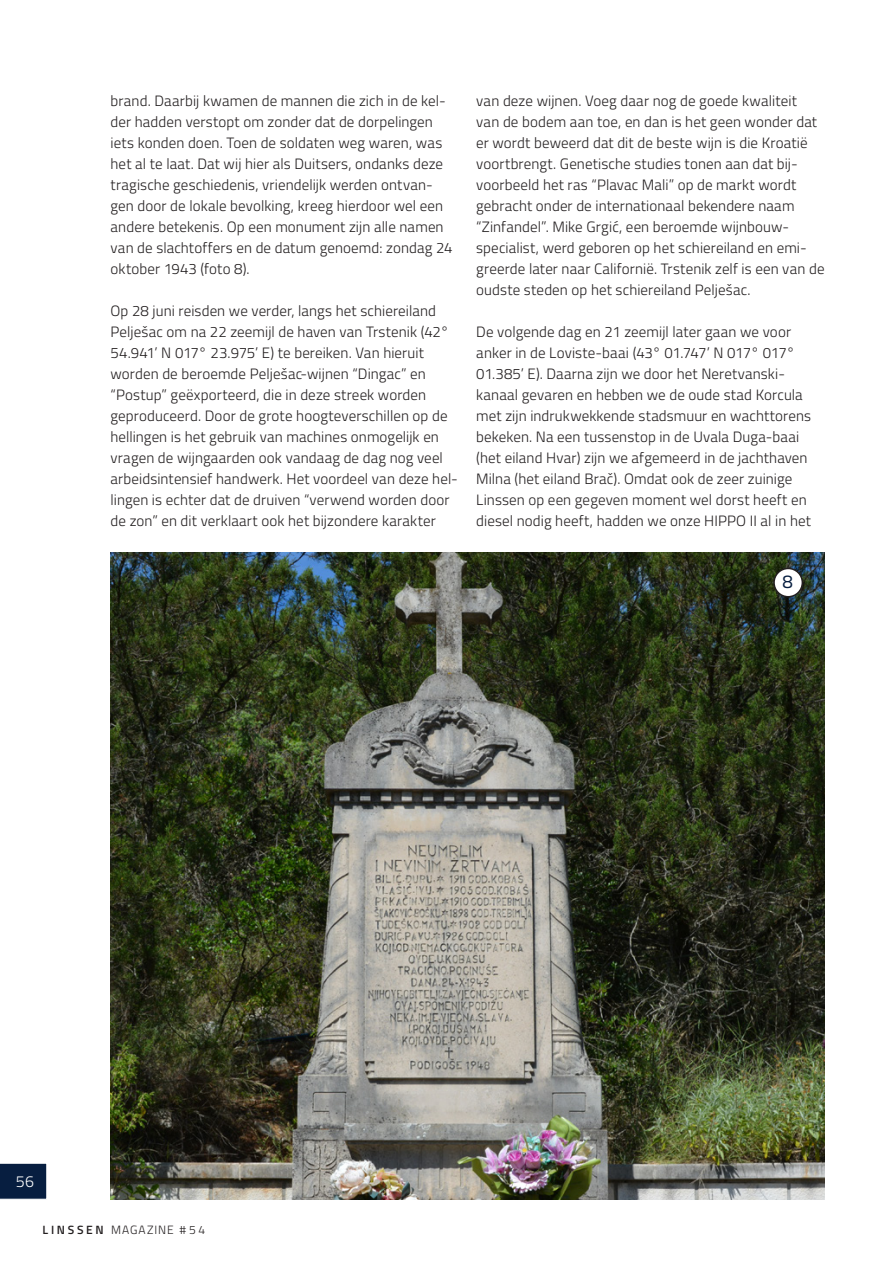
<style>
.page{position:relative;width:893px;height:1263px;background:#fff}
.page>*{position:absolute;margin:0;border:0;box-sizing:border-box;transform-origin:0 0}
.SP_plattetekst{font:18.6px "Titillium Web";color:#071e40}
.t1{font:300 16.05px "Titillium Web";color:#fff}
.SP_plattetekst-2{font:300 15px/21px "Titillium Web";letter-spacing:.005em;color:#231f20}
.t2{font:300 12px "Titillium Web";letter-spacing:.08em;color:#231f20}
.s1{font-weight:600}
</style>
<div class="page">
<img style="left:111px;top:553px;width:714px;height:646px">
<div style="left:774px;top:568px;width:28px;height:29px;background:#fff;border-radius:50%"></div>
<div style="left:773px;top:568px;width:30px;height:29px;border:2px solid #231f20;border-radius:50%"></div>
<svg style="left:0;top:1163px;width:47px;height:36px;background:#122848"></svg>
<p class="SP_plattetekst-2" style="left:111px;top:89px;width:344px">brand. Daarbij kwamen de mannen die zich in de kel&shy;der hadden verstopt om zonder dat de dorpelingen iets konden doen. Toen de soldaten weg waren, was het al te laat. Dat wij hier als Duitsers, ondanks deze tragische geschiedenis, vriendelijk werden ontvan&shy;gen door de lokale bevolking, kreeg hierdoor wel een andere betekenis. Op een monument zijn alle namen van de slachtoffers en de datum genoemd: zondag 24 oktober 1943 (foto 8).</p>
<p class="SP_plattetekst-2" style="left:111px;top:299px;width:349px">Op 28 juni reisden we verder, langs het schiereiland Pelješac om na 22 zeemijl de haven van Trstenik (42° 54.941’ N 017° 23.975’ E) te bereiken. Van hieruit worden de beroemde Pelješac-wijnen “Dingac” en “Postup” geëxporteerd, die in deze streek worden geproduceerd. Door de grote hoogteverschillen op de hellingen is het gebruik van machines onmogelijk en vragen de wijngaarden ook vandaag de dag nog veel arbeidsintensief handwerk. Het voordeel van deze hel&shy;lingen is echter dat de druiven “verwend worden door de zon” en dit verklaart ook het bijzondere karakter</p>
<p class="SP_plattetekst-2" style="left:476px;top:89px;width:350px">van deze wijnen. Voeg daar nog de goede kwaliteit<br>van de bodem aan toe, en dan is het geen wonder dat er wordt beweerd dat dit de beste wijn is die Kroatië voortbrengt. Genetische studies tonen aan dat bij&shy;voorbeeld het ras “Plavac Mali” op de markt wordt gebracht onder de internationaal bekendere naam “Zinfandel”. Mike Grgić, een beroemde wijnbouw&shy;specialist, werd geboren op het schiereiland en emi&shy;greerde later naar Californië. Trstenik zelf is een van de oudste steden op het schiereiland Pelješac.</p>
<p class="SP_plattetekst-2" style="left:476px;top:320px;width:336px">De volgende dag en 21 zeemijl later gaan we voor anker in de Loviste-baai (43° 01.747’ N 017° 017° 01.385’ E). Daarna zijn we door het Neretvanski&shy;kanaal gevaren en hebben we de oude stad Korcula met zijn indrukwekkende stadsmuur en wachttorens bekeken. Na een tussenstop in de Uvala Duga-baai (het eiland Hvar) zijn we afgemeerd in de jachthaven Milna (het eiland Brač). Omdat ook de zeer zuinige Linssen op een gegeven moment wel dorst heeft en diesel nodig heeft, hadden we onze HIPPO II al in het</p>
<p class="SP_plattetekst" style="left:782px;top:568px;width:12px">8</p>
<p class="t1" style="left:16px;top:1170px;width:20px">56</p>
<p class="t2" style="left:43px;top:1221px;width:164px"><span class="s1">LINSSEN</span> MAGAZINE #54</p>
</div>
